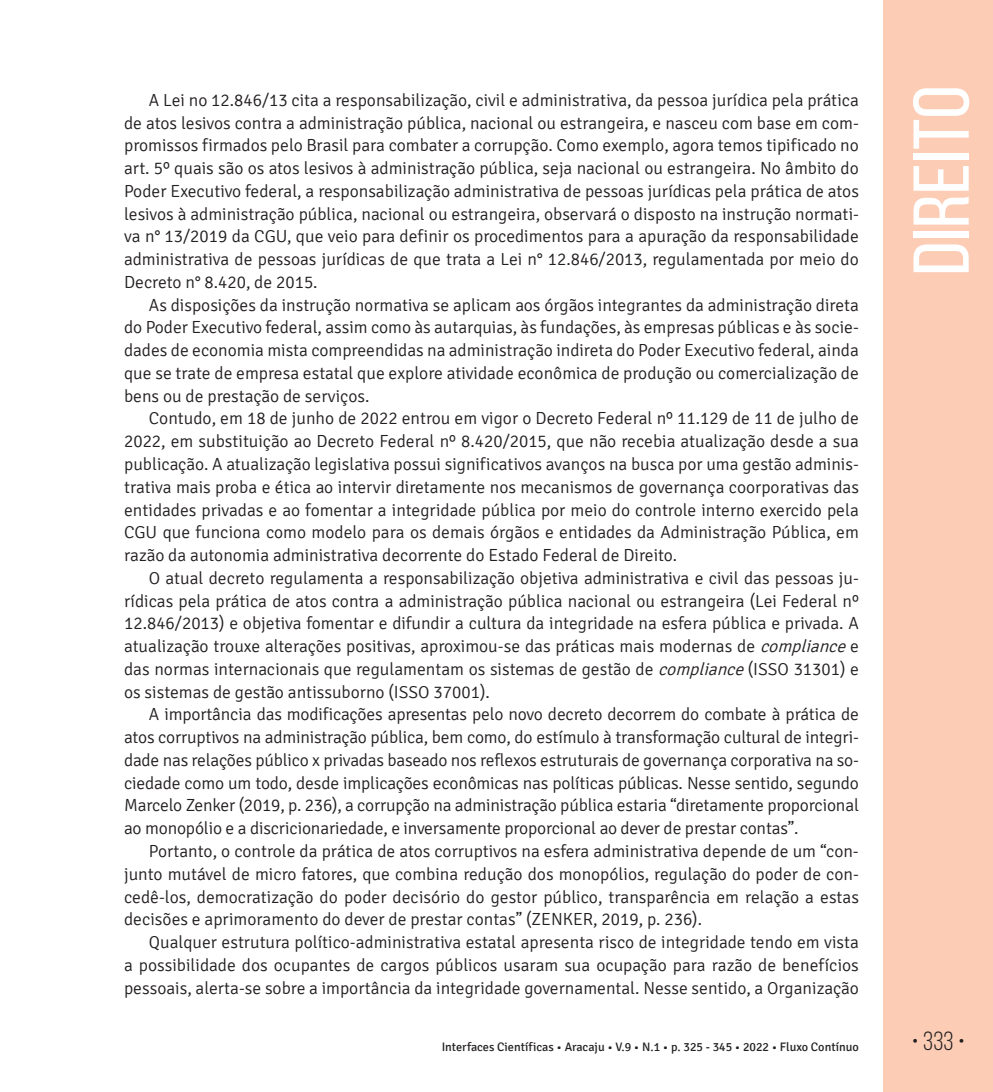
<style>
.page{position:relative;width:993px;height:1092px;background:#fff}
.page>*{position:absolute;margin:0;border:0;box-sizing:border-box;transform-origin:0 0}
.t1{font:78.75px "Bebas Neue";color:#fff;scale:1.09 1}
.t2{font:26.25px "Bebas Neue";color:#231f20}
.t3{font:300 17.5px/22.8px "Signika";color:#231f20;text-align:justify}
.t4{font:12.25px "Signika";color:#231f20}
.s1{font-style:italic}
</style>
<div class="page">
<div style="left:883px;top:0;width:109px;height:1091px;background:#fcccb5"></div>
<p class="t3" style="left:124px;top:89px;width:736px;text-indent:25px">A Lei no 12.846/13 cita a responsabilização, civil e administrativa, da pessoa jurídica pela prática de atos lesivos contra a administração pública, nacional ou estrangeira, e nasceu com base em com&shy;promissos firmados pelo Brasil para combater a corrupção. Como exemplo, agora temos tipificado no art. 5º quais são os atos lesivos à administração pública, seja nacional ou estrangeira. No âmbito do Poder Executivo federal, a responsabilização administrativa de pessoas jurídicas pela prática de atos lesivos à administração pública, nacional ou estrangeira, observará o disposto na instrução normati&shy;va n° 13/2019 da CGU, que veio para definir os procedimentos para a apuração da responsabilidade administrativa de pessoas jurídicas de que trata a Lei n° 12.846/2013, regulamentada por meio do Decreto n° 8.420, de 2015.</p>
<p class="t3" style="left:124px;top:294px;width:736px;text-indent:25px">As disposições da instrução normativa se aplicam aos órgãos integrantes da administração direta do Poder Executivo federal, assim como às autarquias, às fundações, às empresas públicas e às socie&shy;dades de economia mista compreendidas na administração indireta do Poder Executivo federal, ainda que se trate de empresa estatal que explore atividade econômica de produção ou comercialização de bens ou de prestação de serviços.</p>
<p class="t3" style="left:124px;top:407px;width:736px;text-indent:25px">Contudo, em 18 de junho de 2022 entrou em vigor o Decreto Federal nº 11.129 de 11 de julho de 2022, em substituição ao Decreto Federal nº 8.420/2015, que não recebia atualização desde a sua publicação. A atualização legislativa possui significativos avanços na busca por uma gestão adminis&shy;trativa mais proba e ética ao intervir diretamente nos mecanismos de governança coorporativas das entidades privadas e ao fomentar a integridade pública por meio do controle interno exercido pela CGU que funciona como modelo para os demais órgãos e entidades da Administração Pública, em razão da autonomia administrativa decorrente do Estado Federal de Direito.</p>
<p class="t3" style="left:124px;top:567px;width:736px;text-indent:25px">O atual decreto regulamenta a responsabilização objetiva administrativa e civil das pessoas ju&shy;rídicas pela prática de atos contra a administração pública nacional ou estrangeira (Lei Federal nº 12.846/2013) e objetiva fomentar e difundir a cultura da integridade na esfera pública e privada. A atualização trouxe alterações positivas, aproximou-se das práticas mais modernas de <span class="s1">compliance</span>e das normas internacionais que regulamentam os sistemas de gestão de <span class="s1">compliance</span>(ISSO 31301) e os sistemas de gestão antissuborno (ISSO 37001).</p>
<p class="t3" style="left:124px;top:703px;width:736px;text-indent:25px">A importância das modificações apresentas pelo novo decreto decorrem do combate à prática de atos corruptivos na administração pública, bem como, do estímulo à transformação cultural de integri&shy;dade nas relações público x privadas baseado nos reflexos estruturais de governança corporativa na so&shy;ciedade como um todo, desde implicações econômicas nas políticas públicas. Nesse sentido, segundo Marcelo Zenker (2019, p. 236), a corrupção na administração pública estaria “diretamente proporcional ao monopólio e a discricionariedade, e inversamente proporcional ao dever de prestar contas”.</p>
<p class="t3" style="left:124px;top:840px;width:736px;text-indent:25px">Portanto, o controle da prática de atos corruptivos na esfera administrativa depende de um “con&shy;junto mutável de micro fatores, que combina redução dos monopólios, regulação do poder de con&shy;cedê-los, democratização do poder decisório do gestor público, transparência em relação a estas decisões e aprimoramento do dever de prestar contas” (ZENKER, 2019, p. 236).</p>
<p class="t3" style="left:124px;top:931px;width:736px;text-indent:25px">Qualquer estrutura político-administrativa estatal apresenta risco de integridade tendo em vista a possibilidade dos ocupantes de cargos públicos usaram sua ocupação para razão de benefícios pessoais, alerta-se sobre a importância da integridade governamental. Nesse sentido, a Organização</p>
<h1 class="t1" style="left:898px;top:275px;width:176px;rotate:-90deg">Direito</h1>
<p class="t4" style="left:441px;top:1040px;width:418px">Interfaces Científicas • Aracaju • V.9 • N.1 • p. 325 - 345 • 2022 • Fluxo Contínuo</p>
<h2 class="t2" style="left:911px;top:1026px;width:55px">• 333 •</h2>
</div>
